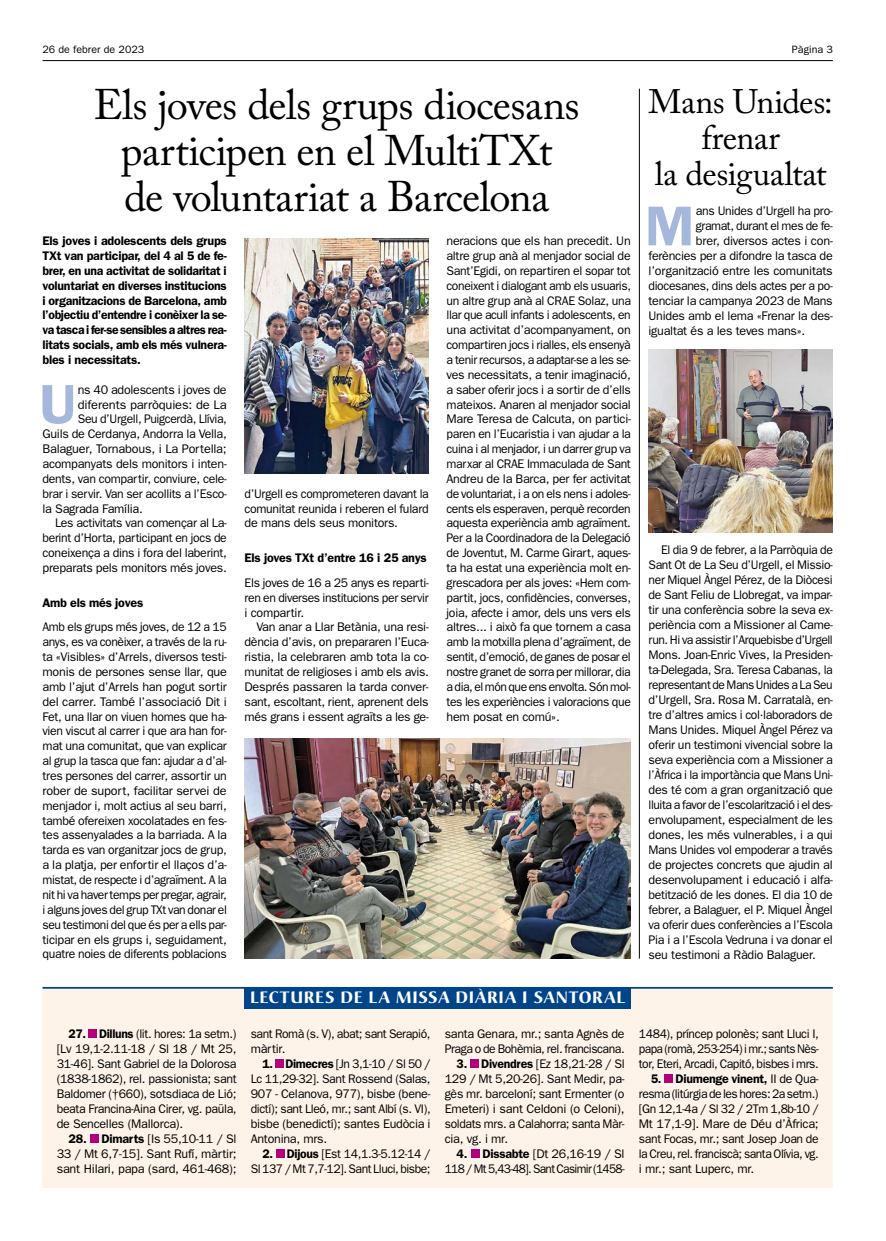
<style>
.page{position:relative;width:886px;height:1241px;background:#fff}
.page>*{position:absolute;margin:0;border:0;box-sizing:border-box;transform-origin:0 0}
.t1{font:600 56.25px "Franklin Gothic";color:#a5b8db}
.t2{font:600 55.75px "Franklin Gothic";color:#a5b8db}
.t3{font:42.5px/46.2px "Adobe Caslon Pro";letter-spacing:-.02em;color:#000;text-align:center}
.t4{font:33.75px/36.2px "Adobe Caslon Pro";letter-spacing:-.015em;color:#000;text-align:center}
.t5{font:700 16.25px "Christiana";letter-spacing:.045em;color:#fff}
.t6{font:12.5px/14.9px "Franklin Gothic";letter-spacing:-.02em;color:#000;text-align:justify}
.t7{font:600 12.5px/14.9px "Franklin Gothic";letter-spacing:-.02em;color:#000;text-align:justify}
.t8{font:12.5px/15px "Franklin Gothic";letter-spacing:-.04em;color:#000;text-align:right}
.t9{font:12.5px/15px "Franklin Gothic";letter-spacing:-.055em;color:#000;text-align:right}
.t10{font:10.62px "Franklin Gothic";letter-spacing:.005em;color:#000}
.s1{font-weight:600}
</style>
<div class="page">
<hr style="left:639px;top:89px;width:1px;height:869px;background:#000">
<hr style="left:43px;top:60px;width:790px;height:1px;background:#000">
<div style="left:43px;top:986px;width:790px;height:201px;background:#fef3e8"></div>
<div style="left:88px;top:1029px;width:9px;height:8px;background:#b5007c"></div>
<div style="left:90px;top:1134px;width:8px;height:8px;background:#b5007c"></div>
<div style="left:275px;top:1059px;width:9px;height:8px;background:#b5007c"></div>
<div style="left:276px;top:1149px;width:8px;height:8px;background:#b5007c"></div>
<div style="left:470px;top:1059px;width:9px;height:8px;background:#b5007c"></div>
<div style="left:471px;top:1149px;width:8px;height:8px;background:#b5007c"></div>
<div style="left:664px;top:1074px;width:9px;height:8px;background:#b5007c"></div>
<div style="left:244px;top:986px;width:387px;height:22px;background:#00448a"></div>
<hr style="left:43px;top:986px;width:790px;height:2px;background:#00448a">
<img style="left:648px;top:350px;width:185px;height:182px">
<img style="left:244px;top:738px;width:387px;height:220px">
<img style="left:244px;top:238px;width:185px;height:235px">
<p class="t10" style="left:43px;top:44px;width:103px">26 de febrer de 2023</p>
<p class="t10" style="left:792px;top:44px;width:43px">Pàgina 3</p>
<h3 class="t3" style="left:94px;top:81px;width:487px">Els joves dels grups diocesans participen en el MultiTXt<br>de voluntariat a Barcelona</h3>
<h3 class="t4" style="left:648px;top:83px;width:186px">Mans Unides: frenar<br>la desigualtat</h3>
<p class="t7" style="left:43px;top:233px;width:186px">Els joves i adolescents dels grups TXt van participar, del 4 al 5 de fe&shy;brer, en una activitat de solidaritat i voluntariat en diverses institucions i organitzacions de Barcelona, amb l’objectiu d’entendre i conèixer la se&shy;va tasca i fer-se sensibles a altres rea&shy;litats socials, amb els més vulnera&shy;bles i necessitats.</p>
<h2 class="t2" style="left:40px;top:371px;width:38px">U</h2>
<p class="t6" style="left:78px;top:381px;width:150px">ns 40 adolescents i joves de</p>
<h1 class="t1" style="left:645px;top:193px;width:51px">M</h1>
<p class="t6" style="left:696px;top:203px;width:138px">ans Unides d’Urgell ha pro-</p>
<p class="t6" style="left:696px;top:218px;width:138px">gramat, durant el mes de fe-</p>
<p class="t6" style="left:696px;top:233px;width:138px">brer, diversos actes i con-</p>
<p class="t6" style="left:648px;top:248px;width:186px">ferències per a difondre la tasca de</p>
<p class="t6" style="left:648px;top:263px;width:186px">l’organització entre les comunitats</p>
<p class="t6" style="left:648px;top:278px;width:186px">diocesanes, dins dels actes per a po-</p>
<p class="t6" style="left:648px;top:293px;width:186px">tenciar la campanya 2023 de Mans</p>
<p class="t6" style="left:648px;top:308px;width:186px">Unides amb el lema «Frenar la des-</p>
<p class="t6" style="left:648px;top:323px;width:158px">igualtat és a les teves mans».</p>
<p class="t6" style="left:446px;top:233px;width:186px">neracions que els han precedit. Un altre grup anà al menjador social de Sant’Egidi, on repartiren el sopar tot coneixent i dialogant amb els usuaris, un altre grup anà al CRAE Solaz, una llar que acull infants i adolescents, en una activitat d’acompanyament, on compartiren jocs i rialles, els ensenyà a tenir recursos, a adaptar-se a les se&shy;ves necessitats, a tenir imaginació, a saber oferir jocs i a sortir de d’ells mateixos. Anaren al menjador social Mare Teresa de Calcuta, on partici&shy;paren en l’Eucaristia i van ajudar a la cuina i al menjador, i un darrer grup va marxar al CRAE Immaculada de Sant Andreu de la Barca, per fer activitat de voluntariat, i a on els nens i adoles&shy;cents els esperaven, perquè recorden aquesta experiència amb agraïment.<br>Per a la Coordinadora de la Delegació de Joventut, M. Carme Girart, aques&shy;ta ha estat una experiència molt en&shy;grescadora per als joves: «Hem com&shy;partit, jocs, confidències, converses, joia, afecte i amor, dels uns vers els altres... i això fa que tornem a casa amb la motxilla plena d’agraïment, de sentit, d’emoció, de ganes de posar el nostre granet de sorra per millorar, dia a dia, el món que ens envolta. Són mol&shy;tes les experiències i valoracions que hem posat en comú».</p>
<p class="t6" style="left:78px;top:396px;width:150px">diferents parròquies: de La</p>
<p class="t6" style="left:78px;top:411px;width:151px">Seu d’Urgell, Puigcerdà, Llívia,</p>
<p class="t6" style="left:43px;top:426px;width:186px">Guils de Cerdanya, Andorra la Vella,</p>
<p class="t6" style="left:43px;top:441px;width:186px">Balaguer, Tornabous, i La Portella;</p>
<p class="t6" style="left:43px;top:456px;width:186px">acompanyats dels monitors i inten-</p>
<p class="t6" style="left:43px;top:471px;width:186px">dents, van compartir, conviure, cele-</p>
<p class="t6" style="left:43px;top:485px;width:186px">brar i servir. Van ser acollits a l’Esco-</p>
<p class="t6" style="left:43px;top:500px;width:102px">la Sagrada Família.</p>
<p class="t6" style="left:55px;top:515px;width:173px">Les activitats van començar al La-</p>
<p class="t6" style="left:43px;top:530px;width:186px">berint d’Horta, participant en jocs de</p>
<p class="t6" style="left:43px;top:545px;width:186px">coneixença a dins i fora del laberint,</p>
<p class="t6" style="left:43px;top:560px;width:186px">preparats pels monitors més joves.</p>
<p class="t7" style="left:43px;top:594px;width:102px">Amb els més joves</p>
<p class="t6" style="left:43px;top:619px;width:186px">Amb els grups més joves, de 12 a 15 anys, es va conèixer, a través de la ru&shy;ta «Visibles» d’Arrels, diversos testi&shy;monis de persones sense llar, que amb l’ajut d’Arrels han pogut sortir del carrer. També l’associació Dit i Fet, una llar on viuen homes que ha&shy;vien viscut al carrer i que ara han for&shy;mat una comunitat, que van explicar al grup la tasca que fan: ajudar a d’al&shy;tres persones del carrer, assortir un rober de suport, facilitar servei de menjador i, molt actius al seu barri, també ofereixen xocolatades en fes&shy;tes assenyalades a la barriada. A la tarda es van organitzar jocs de grup, a la platja, per enfortir el llaços d’a&shy;mistat, de respecte i d’agraïment. A la nit hi va haver temps per pregar, agrair, i alguns joves del grup TXt van donar el seu testimoni del que és per a ells par&shy;ticipar en els grups i, seguidament, quatre noies de diferents poblacions</p>
<p class="t6" style="left:244px;top:485px;width:186px">d’Urgell es comprometeren davant la comunitat reunida i reberen el fulard de mans dels seus monitors.</p>
<p class="t7" style="left:244px;top:550px;width:184px">Els joves TXt d’entre 16 i 25 anys</p>
<p class="t6" style="left:244px;top:575px;width:186px">Els joves de 16 a 25 anys es reparti&shy;ren en diverses institucions per servir i compartir.</p>
<p class="t6" style="left:244px;top:619px;width:186px;text-indent:12px">Van anar a Llar Betània, una resi&shy;dència d’avis, on prepararen l’Euca&shy;ristia, la celebraren amb tota la co&shy;munitat de religioses i amb els avis.<br>Després passaren la tarda conver&shy;sant, escoltant, rient, aprenent dels més grans i essent agraïts a les ge-</p>
<p class="t6" style="left:648px;top:541px;width:186px;text-indent:13px">El dia 9 de febrer, a la Parròquia de Sant Ot de La Seu d’Urgell, el Missio&shy;ner Miquel Àngel Pérez, de la Diòcesi de Sant Feliu de Llobregat, va impar&shy;tir una conferència sobre la seva ex&shy;periència com a Missioner al Came&shy;run. Hi va assistir l’Arquebisbe d’Urgell Mons. Joan-Enric Vives, la Presiden&shy;ta-Delegada, Sra. Teresa Cabanas, la representant de Mans Unides a La Seu d’Urgell, Sra. Rosa M. Carratalà, en&shy;tre d’altres amics i col·laboradors de Mans Unides. Miquel Àngel Pérez va oferir un testimoni vivencial sobre la seva experiència com a Missioner a l’Àfrica i la importància que Mans Uni&shy;des té com a gran organització que lluita a favor de l’escolarització i el des&shy;envolupament, especialment de les dones, les més vulnerables, i a qui Mans Unides vol empoderar a través de projectes concrets que ajudin al desenvolupament i educació i alfa&shy;betització de les dones. El dia 10 de febrer, a Balaguer, el P. Miquel Àngel va oferir dues conferències a l’Escola Pia i a l’Escola Vedruna i va donar el seu testimoni a Ràdio Balaguer.</p>
<p class="t6" style="left:57px;top:1025px;width:181px;text-indent:12px"><span class="s1">27. Dilluns</span> (lit. hores: 1a setm.) [Lv 19,1-2.11-18 / Sl 18 / Mt 25, 31-46]. Sant Gabriel de la Dolorosa (1838-1862), rel. passionista; sant Baldomer (†660), sotsdiaca de Lió; beata Francina-Aina Cirer, vg. paüla, de Sencelles (Mallorca).</p>
<p class="t6" style="left:57px;top:1130px;width:181px;text-indent:12px"><span class="s1">28. Dimarts</span> [Is 55,10-11 / Sl 33 / Mt 6,7-15]. Sant Rufí, màrtir; sant Hilari, papa (sard, 461-468);</p>
<h3 class="t5" style="left:250px;top:987px;width:377px">LECTURES DE LA MISSA DIÀRIA I SANTORAL</h3>
<p class="t6" style="left:251px;top:1025px;width:181px">sant Romà (s. V), abat; sant Serapió, màrtir.</p>
<p class="t6" style="left:251px;top:1055px;width:181px;text-indent:12px"><span class="s1">1. Dimecres</span> [Jn 3,1-10 / Sl 50 / Lc 11,29-32]. Sant Rossend (Salas, 907 - Celanova, 977), bisbe (bene&shy;dictí); sant Lleó, mr.; sant Albí (s. VI), bisbe (benedictí); santes Eudòcia i Antonina, mrs.</p>
<p class="t8" style="left:251px;top:1145px;width:181px"><span class="s1">2. Dijous</span> [Est 14,1.3-5.12-14 /<br>Sl 137 / Mt 7,7-12]. Sant Lluci, bisbe;</p>
<p class="t6" style="left:445px;top:1025px;width:181px">santa Genara, mr.; santa Agnès de<br>Praga o de Bohèmia, rel. franciscana.</p>
<p class="t6" style="left:445px;top:1055px;width:181px;text-indent:12px"><span class="s1">3. Divendres</span> [Ez 18,21-28 / Sl 129 / Mt 5,20-26]. Sant Medir, pa&shy;gès mr. barceloní; sant Ermenter (o Emeteri) i sant Celdoni (o Celoni), soldats mrs. a Calahorra; santa Màr&shy;cia, vg. i mr.</p>
<p class="t9" style="left:445px;top:1145px;width:181px"><span class="s1">4. Dissabte</span> [Dt 26,16-19 / Sl<br>118 / Mt 5,43-48]. Sant Casimir (1458-</p>
<p class="t6" style="left:639px;top:1025px;width:181px">1484), príncep polonès; sant Lluci I, papa (romà, 253-254) i mr.; sants Nès&shy;tor, Eteri, Arcadi, Capitó, bisbes i mrs.</p>
<p class="t6" style="left:639px;top:1070px;width:181px;text-indent:12px"><span class="s1">5. Diumenge vinent,</span> II de Qua&shy;resma (litúrgia de les hores: 2a setm.) [Gn 12,1-4a / Sl 32 / 2Tm 1,8b-10 / Mt 17,1-9]. Mare de Déu d’Àfrica; sant Focas, mr.; sant Josep Joan de la Creu, rel. franciscà; santa Olívia, vg. i mr.; sant Luperc, mr.</p>
</div>
